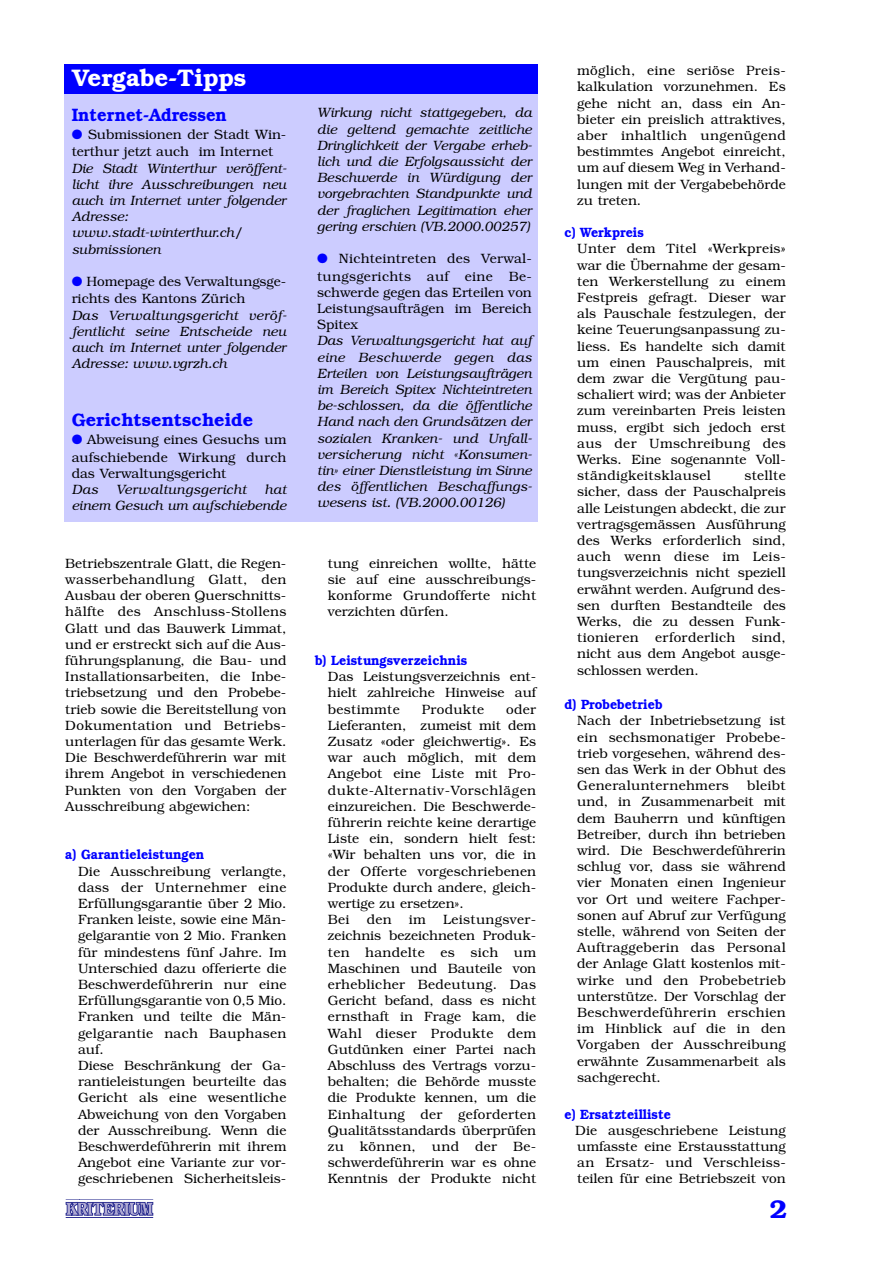
<style>
.page{position:relative;width:893px;height:1263px;background:#fff}
.page>*{position:absolute;margin:0;border:0;box-sizing:border-box;transform-origin:0 0}
.t1{font:600 27px "Bookman";color:#00f}
.t2{font:600 24px "Bookman";color:#fff}
.t3{font:600 18px "Bookman";color:#00f}
.t4{font:600 18px "Bookman";color:#00f;scale:.92 1}
.t5{font:300 13.5px/16.2px "Bookman";color:#000;text-align:justify}
.t6{font:italic 300 13.5px/16.2px "Bookman";color:#000;text-align:justify}
.t7{font:600 13.5px "Bookman";color:#00f;scale:.92 1}
.t8{font:italic 300 13.5px "Bookman";letter-spacing:.025em;color:#000}
.t9{font:300 13.5px "Bookman";letter-spacing:.025em;color:#000}
.s1{color:#00f}
</style>
<div class="page">
<svg style="left:66px;top:1202px;width:87px;height:14px"></svg>
<hr style="left:66px;top:1216px;width:87px;height:2px;background:#bfbfbf">
<hr style="left:66px;top:1199px;width:87px;height:3px;background:#bfbfbf">
<div style="left:64px;top:88px;width:474px;height:434px;background:#ccf"></div>
<div style="left:64px;top:64px;width:474px;height:30px;background:#00f"></div>
<h2 class="t2" style="left:72px;top:68px;width:176px">Vergabe-Tipps</h2>
<h3 class="t4" style="left:72px;top:108px;width:170px">Internet-Adressen</h3>
<p class="t5" style="left:72px;top:127px;width:216px;line-height:17.4px"><span class="s1">●</span> Submissionen der Stadt Win&shy;terthur jetzt auch im Internet</p>
<p class="t6" style="left:72px;top:161px;width:216px;text-align:left">Die Stadt Winterthur veröffent&shy;licht ihre Ausschreibungen neu auch im Internet unter folgender<br>Adresse: www.stadt-winterthur.ch/ submissionen</p>
<p class="t5" style="left:72px;top:274px;width:216px;line-height:17.4px"><span class="s1">●</span> Homepage des Verwaltungsge&shy;richts des Kantons Zürich</p>
<p class="t6" style="left:72px;top:308px;width:216px">Das Verwaltungsgericht veröf&shy;fentlicht seine Entscheide neu auch im Internet unter folgender Adresse: www.vgrzh.ch</p>
<h3 class="t3" style="left:72px;top:413px;width:183px">Gerichtsentscheide</h3>
<p class="t5" style="left:72px;top:433px;width:216px;line-height:16.8px"><span class="s1">●</span> Abweisung eines Gesuchs um aufschiebende Wirkung durch das Verwaltungsgericht</p>
<p class="t6" style="left:72px;top:483px;width:28px">Das</p>
<p class="t8" style="left:116px;top:484px;width:132px">Verwaltungsgericht</p>
<p class="t6" style="left:72px;top:483px;width:216px;text-align:right">hat<br>einem Gesuch um aufschiebende</p>
<p class="t5" style="left:65px;top:556px;width:222px">Betriebszentrale Glatt, die Regen&shy;wasserbehandlung Glatt, den Ausbau der oberen Querschnitts&shy;hälfte des Anschluss-Stollens Glatt und das Bauwerk Limmat, und er erstreckt sich auf die Aus&shy;führungsplanung, die Bau- und Installationsarbeiten, die Inbe&shy;triebsetzung und den Probebe&shy;trieb sowie die Bereitstellung von Dokumentation und Betriebs&shy;unterlagen für das gesamte Werk.<br>Die Beschwerdeführerin war mit ihrem Angebot in verschiedenen Punkten von den Vorgaben der Ausschreibung abgewichen:</p>
<p class="t7" style="left:65px;top:850px;width:153px">a) Garantieleistungen</p>
<p class="t5" style="left:78px;top:864px;width:210px;text-align:left">Die Ausschreibung verlangte, dass der Unternehmer eine<br>Erfüllungsgarantie über 2 Mio.<br>Franken leiste, sowie eine Män&shy;gelgarantie von 2 Mio. Franken für mindestens fünf Jahre. Im<br>Unterschied dazu offerierte die<br>Beschwerdeführerin nur eine<br>Erfüllungsgarantie von 0,5 Mio.<br>Franken und teilte die Män&shy;gelgarantie nach Bauphasen auf.<br>Diese Beschränkung der Ga&shy;rantieleistungen beurteilte das<br>Gericht als eine wesentliche<br>Abweichung von den Vorgaben der Ausschreibung. Wenn die<br>Beschwerdeführerin mit ihrem<br>Angebot eine Variante zur vor&shy;geschriebenen Sicherheitsleis-</p>
<p class="t6" style="left:317px;top:106px;width:216px">Wirkung nicht stattgegeben, da die geltend gemachte zeitliche Dringlichkeit der Vergabe erheb&shy;lich und die Erfolgsaussicht der Beschwerde in Würdigung der vorgebrachten Standpunkte und der fraglichen Legitimation eher gering erschien (VB.2000.00257)</p>
<p class="t5" style="left:317px;top:252px;width:216px"><span class="s1">●</span> Nichteintreten des Verwal&shy;tungsgerichts auf eine Be&shy;schwerde gegen das Erteilen von Leistungsaufträgen im Bereich Spitex</p>
<p class="t6" style="left:317px;top:334px;width:216px">Das Verwaltungsgericht hat auf eine Beschwerde gegen das Erteilen von Leistungsaufträgen im Bereich Spitex Nichteintreten be-schlossen, da die öffentliche Hand nach den Grundsätzen der sozialen Kranken- und Unfall&shy;versicherung nicht «Konsumen&shy;tin» einer Dienstleistung im Sinne des öffentlichen Beschaffungs&shy;wesens ist. (VB.2000.00126)</p>
<p class="t5" style="left:328px;top:556px;width:210px">tung einreichen wollte, hätte sie auf eine ausschreibungs&shy;konforme Grundofferte nicht verzichten dürfen.</p>
<p class="t7" style="left:315px;top:655px;width:167px">b) Leistungsverzeichnis</p>
<p class="t5" style="left:328px;top:670px;width:210px">Das Leistungsverzeichnis ent&shy;hielt zahlreiche Hinweise auf bestimmte</p>
<p class="t5" style="left:328px;top:702px;width:210px;text-align:left;text-indent:178px">oder<br>Lieferanten, zumeist mit dem<br>Zusatz «oder gleichwertig». Es war auch möglich, mit dem<br>Angebot eine Liste mit Pro&shy;dukte-Alternativ-Vorschlägen einzureichen. Die Beschwerde&shy;führerin reichte keine derartige<br>Liste ein, sondern hielt fest: «Wir behalten uns vor, die in der Offerte vorgeschriebenen<br>Produkte durch andere, gleich&shy;wertige zu ersetzen».<br>Bei</p>
<p class="t9" style="left:422px;top:704px;width:64px">Produkte</p>
<p class="t5" style="left:367px;top:913px;width:26px">den</p>
<p class="t5" style="left:409px;top:913px;width:19px">im</p>
<p class="t5" style="left:328px;top:913px;width:210px;text-indent:115px">Leistungsver&shy;zeichnis bezeichneten Produk&shy;ten handelte es sich um Maschinen und Bauteile von erheblicher Bedeutung. Das Gericht befand, dass es nicht ernsthaft in Frage kam, die Wahl dieser Produkte dem Gutdünken einer Partei nach Abschluss des Vertrags vorzu&shy;behalten; die Behörde musste die Produkte kennen, um die Einhaltung der geforderten Qualitätsstandards überprüfen zu können, und der Be&shy;schwerdeführerin war es ohne Kenntnis der Produkte nicht</p>
<p class="t5" style="left:577px;top:64px;width:210px">möglich, eine seriöse Preis&shy;kalkulation vorzunehmen. Es gehe nicht an, dass ein An&shy;bieter ein preislich attraktives, aber inhaltlich ungenügend bestimmtes Angebot einreicht, um auf diesem Weg in Verhand&shy;lungen mit der Vergabebehörde zu treten.</p>
<p class="t7" style="left:564px;top:227px;width:88px">c) Werkpreis</p>
<p class="t5" style="left:577px;top:242px;width:210px">Unter dem Titel «Werkpreis» war die Übernahme der gesam&shy;ten Werkerstellung zu einem Festpreis gefragt. Dieser war als Pauschale festzulegen, der keine Teuerungsanpassung zu&shy;liess. Es handelte sich damit um einen Pauschalpreis, mit dem zwar die Vergütung pau&shy;schaliert wird; was der Anbieter zum vereinbarten Preis leisten muss, ergibt sich jedoch erst aus der Umschreibung des Werks. Eine sogenannte Voll&shy;ständigkeitsklausel</p>
<p class="t5" style="left:577px;top:469px;width:210px;text-indent:167px">stellte sicher, dass der Pauschalpreis alle Leistungen abdeckt, die zur vertragsgemässen Ausführung des Werks erforderlich sind, auch wenn diese im Leis&shy;tungsverzeichnis nicht speziell erwähnt werden. Aufgrund des&shy;sen durften Bestandteile des Werks, die zu dessen Funk&shy;tionieren erforderlich sind, nicht aus dem Angebot ausge&shy;schlossen werden.</p>
<p class="t7" style="left:564px;top:699px;width:108px">d) Probebetrieb</p>
<p class="t5" style="left:577px;top:714px;width:210px">Nach der Inbetriebsetzung ist ein sechsmonatiger Probebe&shy;trieb vorgesehen, während des&shy;sen das Werk in der Obhut des Generalunternehmers</p>
<p class="t5" style="left:577px;top:779px;width:210px;text-indent:170px">bleibt und, in Zusammenarbeit mit dem Bauherrn und künftigen Betreiber, durch ihn betrieben wird. Die Beschwerdeführerin schlug vor, dass sie während vier Monaten einen Ingenieur vor Ort und weitere Fachper&shy;sonen auf Abruf zur Verfügung stelle, während von Seiten der Auftraggeberin das Personal der Anlage Glatt kostenlos mit&shy;wirke und den Probebetrieb unterstütze. Der Vorschlag der Beschwerdeführerin erschien im Hinblick auf die in den Vorgaben der Ausschreibung erwähnte Zusammenarbeit als sachgerecht.</p>
<p class="t7" style="left:564px;top:1109px;width:117px">e) Ersatzteilliste</p>
<p class="t5" style="left:575px;top:1123px;width:212px">Die ausgeschriebene Leistung umfasste eine Erstausstattung an Ersatz- und Verschleiss&shy;teilen für eine Betriebszeit von</p>
<h1 class="t1" style="left:769px;top:1199px;width:19px">2</h1>
</div>
